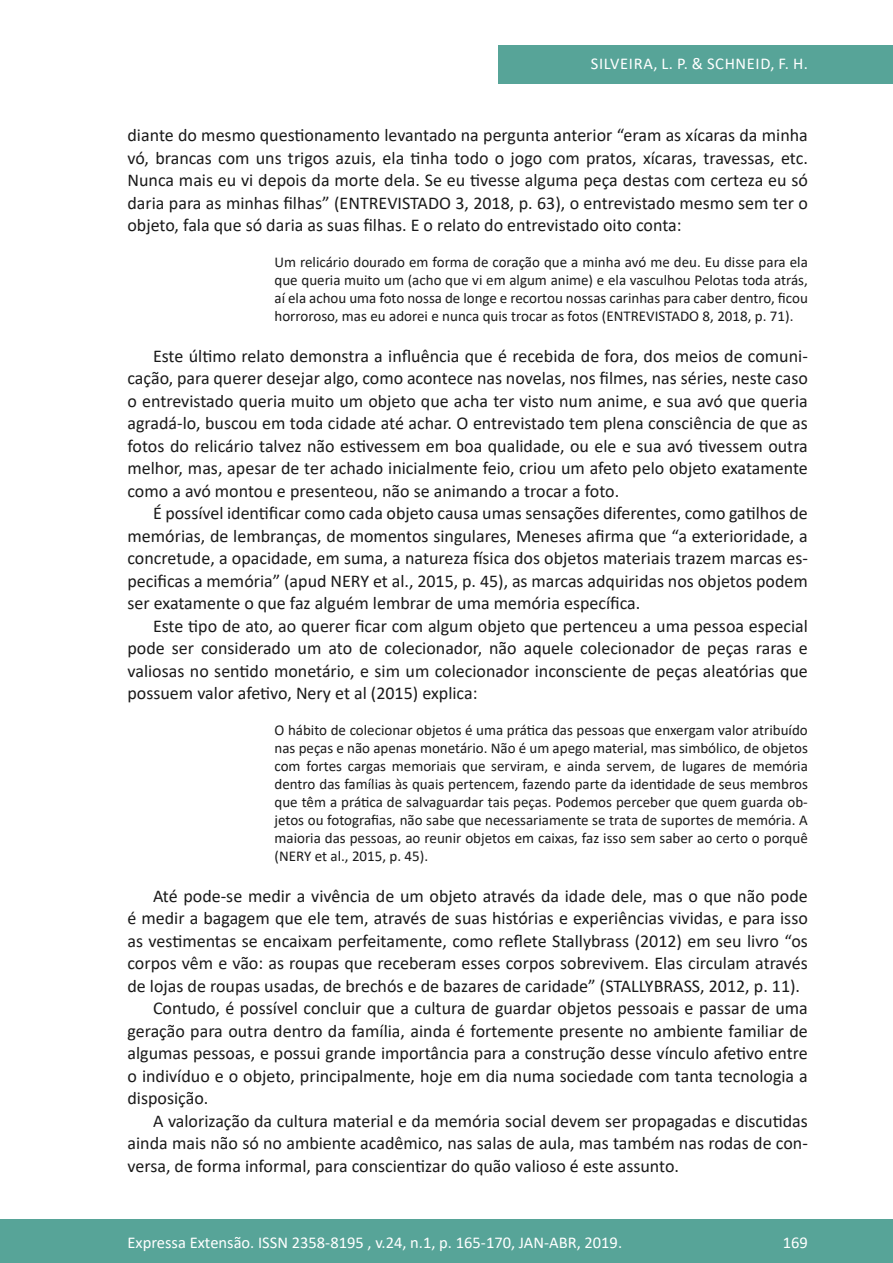
<style>
.page{position:relative;width:893px;height:1263px;background:#fff}
.page>*{position:absolute;margin:0;border:0;box-sizing:border-box;transform-origin:0 0}
.texto{font:18px/22.5px "Calibri";color:#1a1a1a;text-align:justify}
.t1{font:16.5px "Calibri";color:#fff}
.t2{font:16.5px "Calibri";letter-spacing:.04em;color:#fff}
.citação{font:15px/18px "Calibri";color:#1a1a1a;text-align:justify}
</style>
<div class="page">
<div style="left:0;top:1219px;width:893px;height:44px;background:#57a498"></div>
<div style="left:498px;top:45px;width:395px;height:39px;background:#57a498"></div>
<p class="t2" style="left:591px;top:52px;width:219px">SILVEIRA, L. P. &amp; SCHNEID, F. H.</p>
<p class="texto" style="left:128px;top:123px;width:682px">diante do mesmo questionamento levantado na pergunta anterior “eram as xícaras da minha vó, brancas com uns trigos azuis, ela tinha todo o jogo com pratos, xícaras, travessas, etc.<br>Nunca mais eu vi depois da morte dela. Se eu tivesse alguma peça destas com certeza eu só daria para as minhas filhas” (ENTREVISTADO 3, 2018, p. 63), o entrevistado mesmo sem ter o objeto, fala que só daria as suas filhas. E o relato do entrevistado oito conta:</p>
<p class="citação" style="left:274px;top:253px;width:535px">Um relicário dourado em forma de coração que a minha avó me deu. Eu disse para ela que queria muito um (acho que vi em algum anime) e ela vasculhou Pelotas toda atrás, aí ela achou uma foto nossa de longe e recortou nossas carinhas para caber dentro, ficou horroroso, mas eu adorei e nunca quis trocar as fotos (ENTREVISTADO 8, 2018, p. 71).</p>
<p class="texto" style="left:128px;top:344px;width:682px;text-indent:26px">Este último relato demonstra a influência que é recebida de fora, dos meios de comuni&shy;cação, para querer desejar algo, como acontece nas novelas, nos filmes, nas séries, neste caso o entrevistado queria muito um objeto que acha ter visto num anime, e sua avó que queria agradá-lo, buscou em toda cidade até achar. O entrevistado tem plena consciência de que as fotos do relicário talvez não estivessem em boa qualidade, ou ele e sua avó tivessem outra melhor, mas, apesar de ter achado inicialmente feio, criou um afeto pelo objeto exatamente como a avó montou e presenteou, não se animando a trocar a foto.</p>
<p class="texto" style="left:128px;top:501px;width:682px;text-indent:26px">É possível identificar como cada objeto causa umas sensações diferentes, como gatilhos de memórias, de lembranças, de momentos singulares, Meneses afirma que “a exterioridade, a concretude, a opacidade, em suma, a natureza física dos objetos materiais trazem marcas es&shy;pecificas a memória” (apud NERY et al., 2015, p. 45), as marcas adquiridas nos objetos podem ser exatamente o que faz alguém lembrar de uma memória específica.</p>
<p class="texto" style="left:128px;top:614px;width:682px;text-indent:26px">Este tipo de ato, ao querer ficar com algum objeto que pertenceu a uma pessoa especial pode ser considerado um ato de colecionador, não aquele colecionador de peças raras e valiosas no sentido monetário, e sim um colecionador inconsciente de peças aleatórias que possuem valor afetivo, Nery et al (2015) explica:</p>
<p class="citação" style="left:274px;top:721px;width:535px">O hábito de colecionar objetos é uma prática das pessoas que enxergam valor atribuído nas peças e não apenas monetário. Não é um apego material, mas simbólico, de objetos com fortes cargas memoriais que serviram, e ainda servem, de lugares de memória dentro das famílias às quais pertencem, fazendo parte da identidade de seus membros que têm a prática de salvaguardar tais peças. Podemos perceber que quem guarda ob&shy;jetos ou fotografias, não sabe que necessariamente se trata de suportes de memória. A maioria das pessoas, ao reunir objetos em caixas, faz isso sem saber ao certo o porquê (NERY et al., 2015, p. 45).</p>
<p class="texto" style="left:128px;top:884px;width:682px;text-indent:26px">Até pode-se medir a vivência de um objeto através da idade dele, mas o que não pode é medir a bagagem que ele tem, através de suas histórias e experiências vividas, e para isso as vestimentas se encaixam perfeitamente, como reflete Stallybrass (2012) em seu livro “os corpos vêm e vão: as roupas que receberam esses corpos sobrevivem. Elas circulam através de lojas de roupas usadas, de brechós e de bazares de caridade” (STALLYBRASS, 2012, p. 11).</p>
<p class="texto" style="left:128px;top:996px;width:682px;text-indent:26px">Contudo, é possível concluir que a cultura de guardar objetos pessoais e passar de uma geração para outra dentro da família, ainda é fortemente presente no ambiente familiar de algumas pessoas, e possui grande importância para a construção desse vínculo afetivo entre o indivíduo e o objeto, principalmente, hoje em dia numa sociedade com tanta tecnologia a disposição.</p>
<p class="texto" style="left:128px;top:1109px;width:682px;text-indent:26px">A valorização da cultura material e da memória social devem ser propagadas e discutidas ainda mais não só no ambiente acadêmico, nas salas de aula, mas também nas rodas de con&shy;versa, de forma informal, para conscientizar do quão valioso é este assunto.</p>
<p class="t1" style="left:128px;top:1230px;width:496px">Expressa Extensão. ISSN 2358-8195 , v.24, n.1, p. 165-170, JAN-ABR, 2019.</p>
<p class="t1" style="left:783px;top:1230px;width:27px">169</p>
</div>
